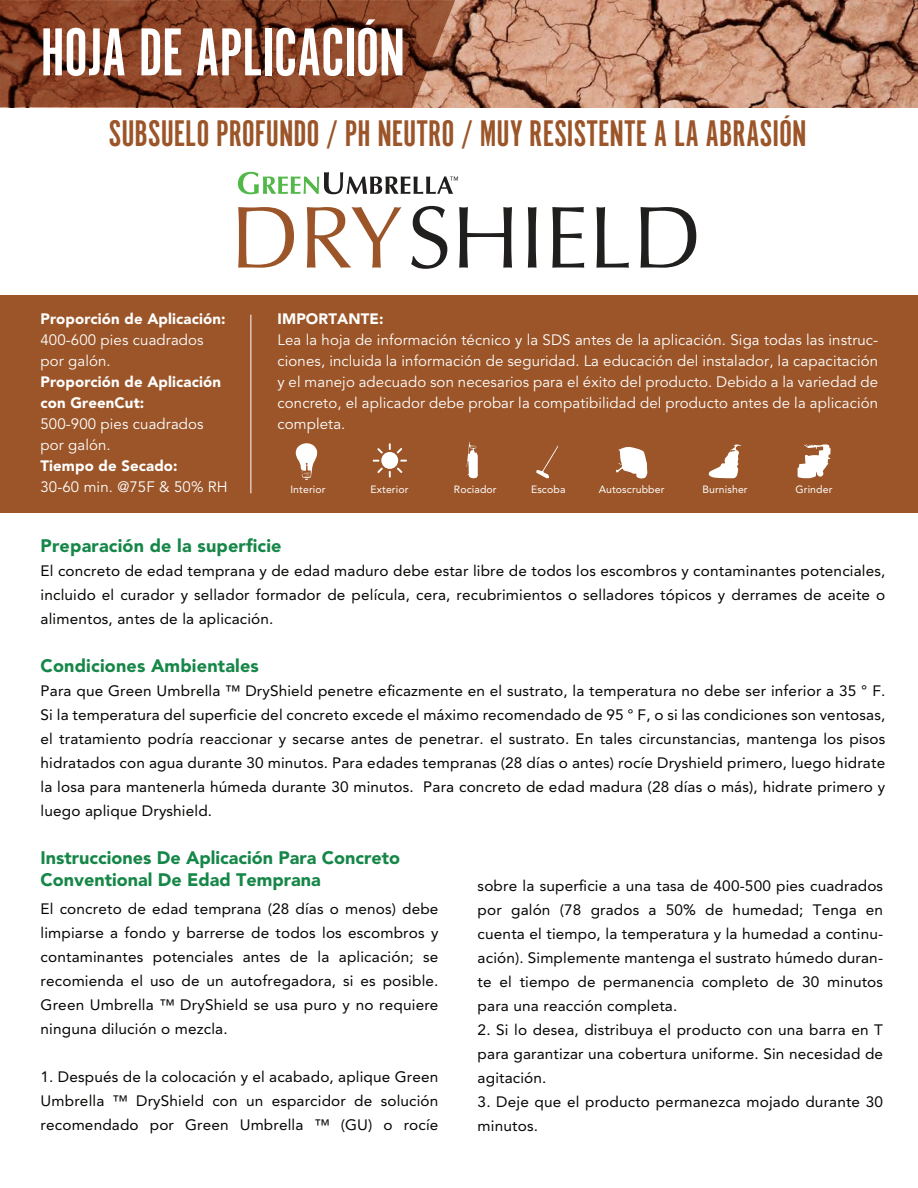
<style>
.page{position:relative;width:918px;height:1188px;background:#fff}
.page>*{position:absolute;margin:0;border:0;box-sizing:border-box;transform-origin:0 0}
.t1{font:70.5px "Alternate Got No 1 D";letter-spacing:-.01em;color:#fff}
.t2{font:38.55px "Alternate Got No 1 D";letter-spacing:.005em;color:#9b5529}
.t3{font:900 18px/21.6px "Avenir LT Std";color:#168748}
.t4{font:15px/24px "Avenir LT Std";letter-spacing:.01em;color:#050504;text-align:justify}
.t5{font:15px/21px "Avenir LT Std";letter-spacing:.01em;color:#fff}
.t6{font:900 15px/21px "Avenir LT Std";letter-spacing:.01em;color:#fff}
.t7{font:10.5px "Avenir LT Std";letter-spacing:.01em;color:#fff}
</style>
<div class="page">
<div style="left:0;top:296px;width:918px;height:217px;background:#9b5529"></div>
<hr style="left:250px;top:315px;width:1px;height:178px;background:#fff">
<svg style="left:708px;top:444px;width:33px;height:34px"></svg>
<svg style="left:536px;top:446px;width:22px;height:32px"></svg>
<svg style="left:467px;top:441px;width:11px;height:37px"></svg>
<svg style="left:616px;top:447px;width:31px;height:32px"></svg>
<svg style="left:798px;top:444px;width:33px;height:34px"></svg>
<svg style="left:296px;top:443px;width:21px;height:37px"></svg>
<div style="left:381px;top:452px;width:17px;height:17px;background:#fff;border-radius:50%"></div>
<svg style="left:389px;top:471px;width:2px;height:7px"></svg>
<svg style="left:389px;top:443px;width:2px;height:7px"></svg>
<svg style="left:377px;top:468px;width:6px;height:5px"></svg>
<svg style="left:397px;top:448px;width:5px;height:5px"></svg>
<svg style="left:377px;top:448px;width:6px;height:6px"></svg>
<svg style="left:397px;top:468px;width:5px;height:5px"></svg>
<svg style="left:373px;top:460px;width:6px;height:2px"></svg>
<svg style="left:400px;top:460px;width:7px;height:2px"></svg>
<img style="left:455px;top:0;width:463px;height:107px">
<svg style="left:0;top:0;width:455px;height:108px;background:#854429"></svg>
<svg style="left:238px;top:172px;width:220px;height:22px"></svg>
<svg style="left:238px;top:207px;width:56px;height:61px"></svg>
<svg style="left:307px;top:207px;width:94px;height:61px"></svg>
<svg style="left:411px;top:206px;width:36px;height:63px"></svg>
<svg style="left:459px;top:207px;width:53px;height:61px"></svg>
<svg style="left:528px;top:207px;width:9px;height:61px"></svg>
<svg style="left:552px;top:207px;width:32px;height:61px"></svg>
<svg style="left:596px;top:207px;width:33px;height:61px"></svg>
<svg style="left:641px;top:207px;width:55px;height:61px"></svg>
<h1 class="t1" style="left:41px;top:15px;width:366px">HOJA DE APLICACIÓN</h1>
<h2 class="t2" style="left:109px;top:113px;width:699px">SUBSUELO PROFUNDO / PH NEUTRO / MUY RESISTENTE A LA ABRASIÓN</h2>
<p class="t6" style="left:40px;top:308px;width:187px">Proporción de Aplicación:</p>
<p class="t5" style="left:40px;top:330px;width:165px">400-600 pies cuadrados por galón.</p>
<p class="t6" style="left:40px;top:371px;width:182px">Proporción de Aplicación con GreenCut:</p>
<p class="t5" style="left:40px;top:414px;width:165px">500-900 pies cuadrados por galón.</p>
<p class="t6" style="left:40px;top:455px;width:139px">Tiempo de Secado:</p>
<p class="t5" style="left:40px;top:477px;width:189px">30-60 min. @75F &amp; 50% RH</p>
<p class="t6" style="left:278px;top:308px;width:107px">IMPORTANTE:</p>
<p class="t5" style="left:278px;top:330px;width:602px;text-align:justify">Lea la hoja de información técnico y la SDS antes de la aplicación. Siga todas las instruc&shy;ciones, incluida la información de seguridad. La educación del instalador, la capacitación y el manejo adecuado son necesarios para el éxito del producto. Debido a la variedad de concreto, el aplicador debe probar la compatibilidad del producto antes de la aplicación completa.</p>
<p class="t7" style="left:290px;top:483px;width:36px">Interior</p>
<p class="t7" style="left:371px;top:483px;width:39px">Exterior</p>
<p class="t7" style="left:454px;top:483px;width:44px">Rociador</p>
<p class="t7" style="left:531px;top:483px;width:36px">Escoba</p>
<p class="t7" style="left:599px;top:483px;width:67px">Autoscrubber</p>
<p class="t7" style="left:702px;top:483px;width:47px">Burnisher</p>
<p class="t7" style="left:796px;top:483px;width:38px">Grinder</p>
<p class="t3" style="left:41px;top:535px;width:243px">Preparación de la superficie</p>
<p class="t4" style="left:41px;top:559px;width:846px">El concreto de edad temprana y de edad maduro debe estar libre de todos los escombros y contaminantes potenciales, incluido el curador y sellador formador de película, cera, recubrimientos o selladores tópicos y derrames de aceite o alimentos, antes de la aplicación.</p>
<p class="t3" style="left:41px;top:655px;width:220px">Condiciones Ambientales</p>
<p class="t4" style="left:41px;top:679px;width:846px">Para que Green Umbrella ™ DryShield penetre eficazmente en el sustrato, la temperatura no debe ser inferior a 35 ° F.<br>Si la temperatura del superficie del concreto excede el máximo recomendado de 95 ° F, o si las condiciones son ventosas, el tratamiento podría reaccionar y secarse antes de penetrar. el sustrato. En tales circunstancias, mantenga los pisos hidratados con agua durante 30 minutos. Para edades tempranas (28 días o antes) rocíe Dryshield primero, luego hidrate la losa para mantenerla húmeda durante 30 minutos. Para concreto de edad madura (28 días o más), hidrate primero y luego aplique Dryshield.</p>
<p class="t3" style="left:41px;top:847px;width:361px">Instrucciones De Aplicación Para Concreto<br>Conventional De Edad Temprana</p>
<p class="t4" style="left:41px;top:897px;width:399px">El concreto de edad temprana (28 días o menos) debe limpiarse a fondo y barrerse de todos los escombros y contaminantes potenciales antes de la aplicación; se recomienda el uso de un autofregadora, si es posible.<br>Green Umbrella ™ DryShield se usa puro y no requiere ninguna dilución o mezcla.</p>
<p class="t4" style="left:41px;top:1065px;width:399px">1. Después de la colocación y el acabado, aplique Green Umbrella ™ DryShield con un esparcidor de solución recomendado por Green Umbrella ™ (GU) o rocíe</p>
<p class="t4" style="left:478px;top:874px;width:407px">sobre la superficie a una tasa de 400-500 pies cuadrados por galón (78 grados a 50% de humedad; Tenga en cuenta el tiempo, la temperatura y la humedad a continu&shy;ación). Simplemente mantenga el sustrato húmedo duran&shy;te el tiempo de permanencia completo de 30 minutos para una reacción completa.</p>
<p class="t4" style="left:478px;top:1018px;width:407px">2. Si lo desea, distribuya el producto con una barra en T para garantizar una cobertura uniforme. Sin necesidad de agitación.</p>
<p class="t4" style="left:478px;top:1090px;width:407px">3. Deje que el producto permanezca mojado durante 30 minutos.</p>
</div>
